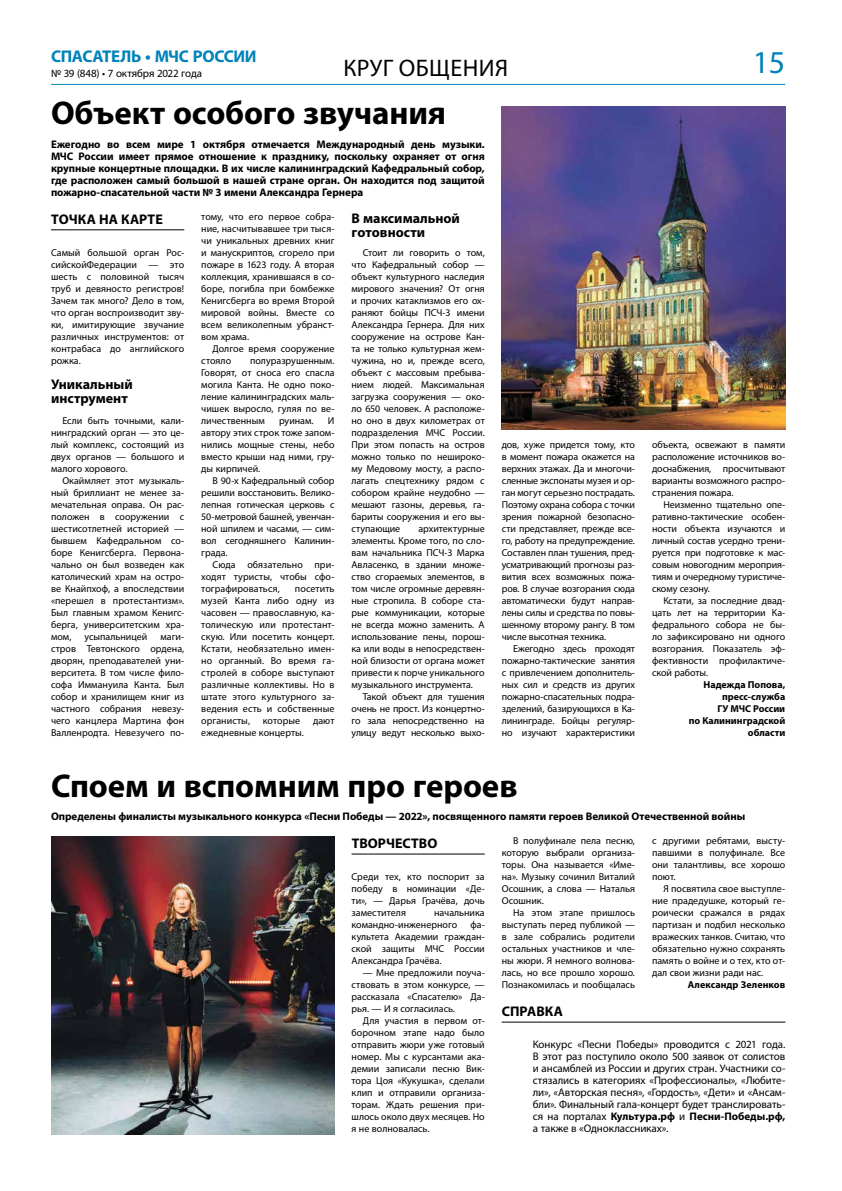
<style>
.page{position:relative;width:842px;height:1191px;background:#fff}
.page>*{position:absolute;margin:0;border:0;box-sizing:border-box;transform-origin:0 0}
.t1{font:700 33px "Myriad Pro";letter-spacing:-.005em;color:#000}
.t2{font:32px "Myriad Pro";color:#0082ba}
.t3{font:24px "Myriad Pro";letter-spacing:.02em;color:#000}
.t4{font:700 17px "Myriad Pro";letter-spacing:-.02em;color:#0082ba}
.t5{font:700 14px/14px "Myriad Pro";color:#000}
.t6{font:700 11px/12px "Myriad Pro";letter-spacing:-.005em;color:#000;text-align:justify}
.t7{font:11px/12px "Myriad Pro";letter-spacing:-.01em;color:#000;text-align:justify}
.t8{font:10px/12px "Myriad Pro";color:#000;text-align:justify}
.t9{font:700 10px/12px "Myriad Pro";color:#000;text-align:right}
.s1{font-weight:700}
</style>
<div class="page">
<hr style="left:51px;top:84px;width:734px;height:1px;background:#0087bb">
<hr style="left:351px;top:853px;width:134px;height:1px;background:#000">
<hr style="left:502px;top:1021px;width:283px;height:1px;background:#000">
<hr style="left:51px;top:229px;width:133px;height:1px;background:#000">
<img style="left:51px;top:837px;width:283px;height:297px">
<img style="left:502px;top:107px;width:283px;height:322px">
<h3 class="t4" style="left:51px;top:46px;width:207px">СПАСАТЕЛЬ • МЧС РОССИИ</h3>
<p class="t7" style="left:51px;top:67px;width:153px">№ 39 (848) • 7 октября 2022 года</p>
<h3 class="t3" style="left:343px;top:53px;width:166px">КРУГ ОБЩЕНИЯ</h3>
<h1 class="t1" style="left:51px;top:92px;width:397px">Объект особого звучания</h1>
<p class="t6" style="left:51px;top:138px;width:435px">Ежегодно во всем мире 1 октября отмечается Международный день музыки.<br>МЧС России имеет прямое отношение к празднику, поскольку охраняет от огня крупные концертные площадки. В их числе калининградский Кафедральный собор, где расположен самый большой в нашей стране орган. Он находится под защитой пожарно-спасательной части № 3 имени Александра Гернера</p>
<h3 class="t5" style="left:51px;top:212px;width:113px">ТОЧКА НА КАРТЕ</h3>
<p class="t8" style="left:51px;top:246px;width:135px">Самый большой орган Рос&shy;сийскойФедерации — это шесть с половиной тысяч труб и девяносто регистров!<br>Зачем так много? Дело в том, что орган воспроизводит зву&shy;ки, имитирующие звучание различных инструментов: от контрабаса до английского рожка.</p>
<h3 class="t5" style="left:51px;top:377px;width:83px">Уникальный инструмент</h3>
<p class="t8" style="left:51px;top:414px;width:135px;text-indent:11px">Если быть точными, кали&shy;нинградский орган — это це&shy;лый комплекс, состоящий из двух органов — большого и малого хорового.</p>
<p class="t8" style="left:51px;top:474px;width:135px;text-indent:11px">Окаймляет этот музыкаль&shy;ный бриллиант не менее за&shy;мечательная оправа. Он рас&shy;положен в сооружении с шестисотлетней историей — бывшем Кафедральном со&shy;боре Кенигсберга. Первона&shy;чально он был возведен как католический храм на остро&shy;ве Кнайпхоф, а впоследствии «перешел в протестантизм».<br>Был главным храмом Кенигс&shy;берга, университетским хра&shy;мом,</p>
<p class="t8" style="left:201px;top:210px;width:135px">тому, что его первое собра&shy;ние, насчитывавшее три тыся&shy;чи уникальных древних книг и манускриптов, сгорело при пожаре в 1623 году. А вторая коллекция, хранившаяся в со&shy;боре, погибла при бомбежке Кенигсберга во время Второй мировой войны. Вместе со всем великолепным убранст&shy;вом храма.</p>
<p class="t8" style="left:201px;top:342px;width:135px;text-indent:11px">Долгое время сооружение стояло</p>
<h3 class="t5" style="left:351px;top:211px;width:110px">В максимальной готовности</h3>
<p class="t8" style="left:351px;top:246px;width:135px;text-indent:11px">Стоит ли говорить о том, что Кафедральный собор — объект культурного наследия мирового значения? От огня и прочих катаклизмов его ох&shy;раняют бойцы ПСЧ-3 имени Александра Гернера. Для них сооружение на острове Кан&shy;та не только культурная жем&shy;чужина, но и, прежде всего, объект с массовым пребыва&shy;нием людей. Максимальная загрузка сооружения — око&shy;ло 650 человек. А расположе&shy;но оно в двух километрах от подразделения МЧС России.<br>При этом попасть на остров можно только по нешироко&shy;му Медовому мосту, а распо&shy;лагать спецтехнику рядом с собором крайне неудобно — мешают газоны, деревья, га&shy;бариты сооружения и его вы&shy;ступающие</p>
<p class="t8" style="left:201px;top:354px;width:135px;text-indent:49px">полуразрушенным.<br>Говорят, от сноса его спасла могила Канта. Не одно поко&shy;ление калининградских маль&shy;чишек выросло, гуляя по ве&shy;личественным</p>
<p class="t8" style="left:201px;top:414px;width:135px;text-indent:127px">И автору этих строк тоже запом&shy;нились мощные стены, небо вместо крыши над ними, гру&shy;ды кирпичей.</p>
<p class="t8" style="left:201px;top:474px;width:135px;text-indent:11px">В 90-х Кафедральный собор решили восстановить. Велико&shy;лепная готическая церковь с 50-метровой башней, увенчан&shy;ной шпилем и часами, — сим&shy;вол сегодняшнего Калинин&shy;града.</p>
<p class="t8" style="left:201px;top:558px;width:135px;text-indent:11px">Сюда обязательно при&shy;ходят туристы, чтобы сфо&shy;тографироваться,</p>
<p class="t8" style="left:279px;top:414px;width:36px">руинам.</p>
<p class="t8" style="left:351px;top:522px;width:135px;text-indent:67px">архитектурные элементы. Кроме того, по сло&shy;вам начальника ПСЧ‑3 Марка Авласенко, в здании множе&shy;ство сгораемых элементов, в том числе огромные деревян&shy;ные стропила. В соборе ста&shy;рые коммуникации, которые не всегда можно заменить. А использование пены, порош&shy;ка или воды в непосредствен&shy;ной близости от органа может привести к порче уникального музыкального инструмента.</p>
<p class="t8" style="left:351px;top:690px;width:135px;text-indent:11px">Такой объект для тушения очень не прост. Из концертно&shy;го зала непосредственно на улицу ведут несколько выхо-</p>
<p class="t8" style="left:201px;top:582px;width:135px;text-indent:94px">посетить музей Канта либо одну из часовен — православную, ка&shy;толическую или протестант&shy;скую. Или посетить концерт.<br>Кстати, необязательно имен&shy;но органный. Во время га&shy;стролей в соборе выступают различные коллективы. Но в штате этого культурного за&shy;ведения есть и собственные органисты,</p>
<p class="t8" style="left:85px;top:630px;width:64px">усыпальницей</p>
<p class="t8" style="left:51px;top:630px;width:135px;text-indent:109px">маги&shy;стров Тевтонского ордена, дворян, преподавателей уни&shy;верситета. В том числе фило&shy;софа Иммануила Канта. Был собор и хранилищем книг из частного собрания невезу&shy;чего канцлера Мартина фон Валленродта. Невезучего по-</p>
<p class="t8" style="left:263px;top:714px;width:39px">которые</p>
<p class="t8" style="left:313px;top:714px;width:23px">дают</p>
<p class="t8" style="left:201px;top:726px;width:104px">ежедневные концерты.</p>
<p class="t8" style="left:502px;top:438px;width:135px">дов, хуже придется тому, кто в момент пожара окажется на верхних этажах. Да и многочи&shy;сленные экспонаты музея и ор&shy;ган могут серьезно пострадать.<br>Поэтому охрана собора с точки зрения пожарной безопасно&shy;сти представляет, прежде все&shy;го, работу на предупреждение.<br>Составлен план тушения, пред&shy;усматривающий прогнозы раз&shy;вития всех возможных пожа&shy;ров. В случае возгорания сюда автоматически будут направ&shy;лены силы и средства по повы&shy;шенному второму рангу. В том числе высотная техника.</p>
<p class="t8" style="left:502px;top:642px;width:135px;text-indent:11px">Ежегодно здесь проходят пожарно-тактические занятия с привлечением дополнитель&shy;ных сил и средств из других пожарно-спасательных подра&shy;зделений, базирующихся в Ка&shy;лининграде. Бойцы регуляр&shy;но изучают характеристики</p>
<h2 class="t2" style="left:753px;top:42px;width:34px">15</h2>
<p class="t8" style="left:652px;top:438px;width:135px">объекта, освежают в памяти расположение источников во&shy;доснабжения, просчитывают варианты возможного распро&shy;странения пожара.</p>
<p class="t8" style="left:652px;top:498px;width:135px;text-indent:11px">Неизменно тщательно опе&shy;ративно-тактические особен&shy;ности объекта изучаются и личный состав усердно трени&shy;руется при подготовке к мас&shy;совым новогодним мероприя&shy;тиям и очередному туристиче&shy;скому сезону.</p>
<p class="t8" style="left:652px;top:594px;width:135px;text-indent:11px">Кстати, за последние двад&shy;цать лет на территории Ка&shy;федрального собора не бы&shy;ло зафиксировано ни одного возгорания. Показатель эф&shy;фективности профилактиче&shy;ской работы.</p>
<p class="t9" style="left:689px;top:678px;width:98px">Надежда Попова, пресс-служба<br>ГУ МЧС России<br>по Калининградской области</p>
<h1 class="t1" style="left:51px;top:764px;width:468px">Споем и вспомним про героев</h1>
<p class="t6" style="left:51px;top:810px;width:696px">Определены финалисты музыкального конкурса «Песни Победы — 2022», посвященного памяти героев Великой Отечественной войны</p>
<h3 class="t5" style="left:352px;top:836px;width:87px">ТВОРЧЕСТВО</h3>
<p class="t8" style="left:351px;top:870px;width:135px">Среди тех, кто поспорит за победу в номинации «Де&shy;ти», — Дарья Грачёва, дочь заместителя</p>
<p class="t8" style="left:652px;top:834px;width:135px">с другими ребятами, высту&shy;павшими в полуфинале. Все они талантливы, все хорошо поют.</p>
<p class="t8" style="left:652px;top:882px;width:135px;text-indent:11px">Я посвятила свое выступле&shy;ние прадедушке, который ге&shy;роически сражался в рядах партизан и подбил несколько вражеских танков. Считаю, что обязательно нужно сохранять память о войне и о тех, кто от&shy;дал свои жизни ради нас.</p>
<p class="t9" style="left:688px;top:978px;width:99px">Александр Зеленков</p>
<p class="t8" style="left:502px;top:834px;width:135px;text-indent:11px">В полуфинале пела песню, которую выбрали организа&shy;торы. Она называется «Име&shy;на». Музыку сочинил Виталий Осошник, а слова — Наталья Осошник.</p>
<p class="t8" style="left:502px;top:906px;width:135px;text-indent:11px">На этом этапе пришлось выступать перед публикой — в зале собрались родители остальных участников и чле&shy;ны жюри. Я немного волнова&shy;лась, но все прошло хорошо.<br>Познакомилась и пообщалась</p>
<p class="t8" style="left:351px;top:906px;width:135px;text-indent:83px">начальника командно-инженерного</p>
<p class="t8" style="left:351px;top:918px;width:135px;text-indent:119px">фа&shy;культета Академии граждан&shy;ской защиты МЧС России Александра Грачёва.</p>
<p class="t8" style="left:351px;top:966px;width:135px;text-indent:11px">— Мне предложили поуча&shy;ствовать в этом конкурсе, — рассказала «Спасателю» Да&shy;рья. — И я согласилась.</p>
<p class="t8" style="left:351px;top:1014px;width:135px;text-indent:11px">Для участия в первом от&shy;борочном этапе надо было отправить жюри уже готовый номер. Мы с курсантами ака&shy;демии записали песню Вик&shy;тора Цоя «Кукушка», сделали клип и отправили организа&shy;торам. Ждать решения при&shy;шлось около двух месяцев. Но я не волновалась.</p>
<h3 class="t5" style="left:502px;top:1004px;width:63px">СПРАВКА</h3>
<p class="t7" style="left:533px;top:1038px;width:254px">Конкурс «Песни Победы» проводится с 2021 года.<br>В этот раз поступило около 500 заявок от солистов и ансамблей из России и других стран. Участники со&shy;стязались в категориях «Профессионалы», «Любите&shy;ли», «Авторская песня», «Гордость», «Дети» и «Ансам&shy;бли». Финальный гала-концерт будет транслировать&shy;ся на порталах <span class="s1">Культура.рф</span> и <span class="s1">Песни-Победы.рф, </span>а также в «Одноклассниках».</p>
</div>
